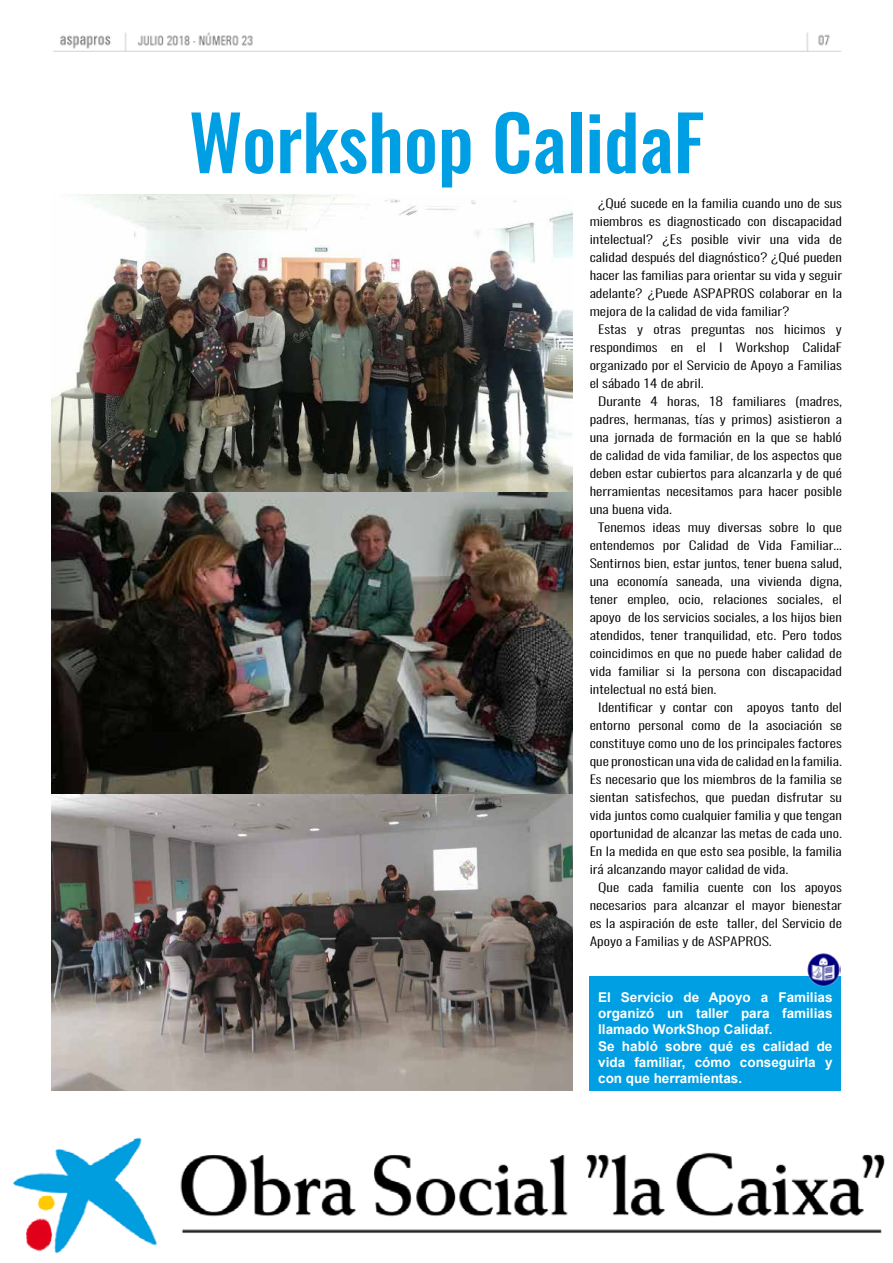
<style>
.page{position:relative;width:893px;height:1263px;background:#fff}
.page>*{position:absolute;margin:0;border:0;box-sizing:border-box;transform-origin:0 0}
.t1{font:500 75px "Oswald";color:#009fe3}
.t2{font:700 13.5px/16.2px "Arial";color:#fff}
.t3{font:300 11.7px/18px "Oswald";color:#000;text-align:justify;scale:1.34 1}
</style>
<div class="page">
<div style="left:590px;top:976px;width:251px;height:115px;background:#009fe3"></div>
<img style="left:807px;top:953px;width:34px;height:33px">
<img style="left:51px;top:194px;width:522px;height:897px">
<img style="left:13px;top:1137px;width:872px;height:117px">
<h1 class="t1" style="left:189px;top:90px;width:517px">Workshop CalidaF</h1>
<p class="t3" style="left:590px;top:194px;width:190px;text-indent:8px">¿Qué sucede en la familia cuando uno de sus miembros es diagnosticado con discapacidad intelectual? ¿Es posible vivir una vida de calidad después del diagnóstico? ¿Qué pueden hacer las familias para orientar su vida y seguir adelante? ¿Puede ASPAPROS colaborar en la mejora de la calidad de vida familiar?</p>
<p class="t3" style="left:590px;top:320px;width:190px;text-indent:8px">Estas y otras preguntas nos hicimos y respondimos en el I Workshop CalidaF organizado por el Servicio de Apoyo a Familias el sábado 14 de abril.</p>
<p class="t3" style="left:590px;top:392px;width:190px;text-indent:8px">Durante 4 horas, 18 familiares (madres, padres, hermanas, tías y primos) asistieron a una jornada de formación en la que se habló de calidad de vida familiar, de los aspectos que deben estar cubiertos para alcanzarla y de qué herramientas necesitamos para hacer posible una buena vida.</p>
<p class="t3" style="left:590px;top:518px;width:190px;text-indent:8px">Tenemos ideas muy diversas sobre lo que entendemos por Calidad de Vida Familiar… Sentirnos bien, estar juntos, tener buena salud, una economía saneada, una vivienda digna, tener empleo, ocio, relaciones sociales, el apoyo de los servicios sociales, a los hijos bien atendidos, tener tranquilidad, etc. Pero todos coincidimos en que no puede haber calidad de vida familiar si la persona con discapacidad intelectual no está bien.</p>
<p class="t3" style="left:590px;top:698px;width:190px;text-indent:8px">Identificar y contar con apoyos tanto del entorno personal como de la asociación se constituye como uno de los principales factores que pronostican una vida de calidad en la familia.<br>Es necesario que los miembros de la familia se sientan satisfechos, que puedan disfrutar su vida juntos como cualquier familia y que tengan oportunidad de alcanzar las metas de cada uno.<br>En la medida en que esto sea posible, la familia irá alcanzando mayor calidad de vida.</p>
<p class="t3" style="left:590px;top:878px;width:190px;text-indent:8px">Que cada familia cuente con los apoyos necesarios para alcanzar el mayor bienestar es la aspiración de este taller, del Servicio de Apoyo a Familias y de ASPAPROS.</p>
<p class="t2" style="left:598px;top:989px;width:236px">El Servicio de Apoyo a Familias organizó un taller para familias llamado WorkShop Calidaf.<br>Se habló sobre qué es calidad de vida familiar, cómo conseguirla y con que herramientas.</p>
</div>
